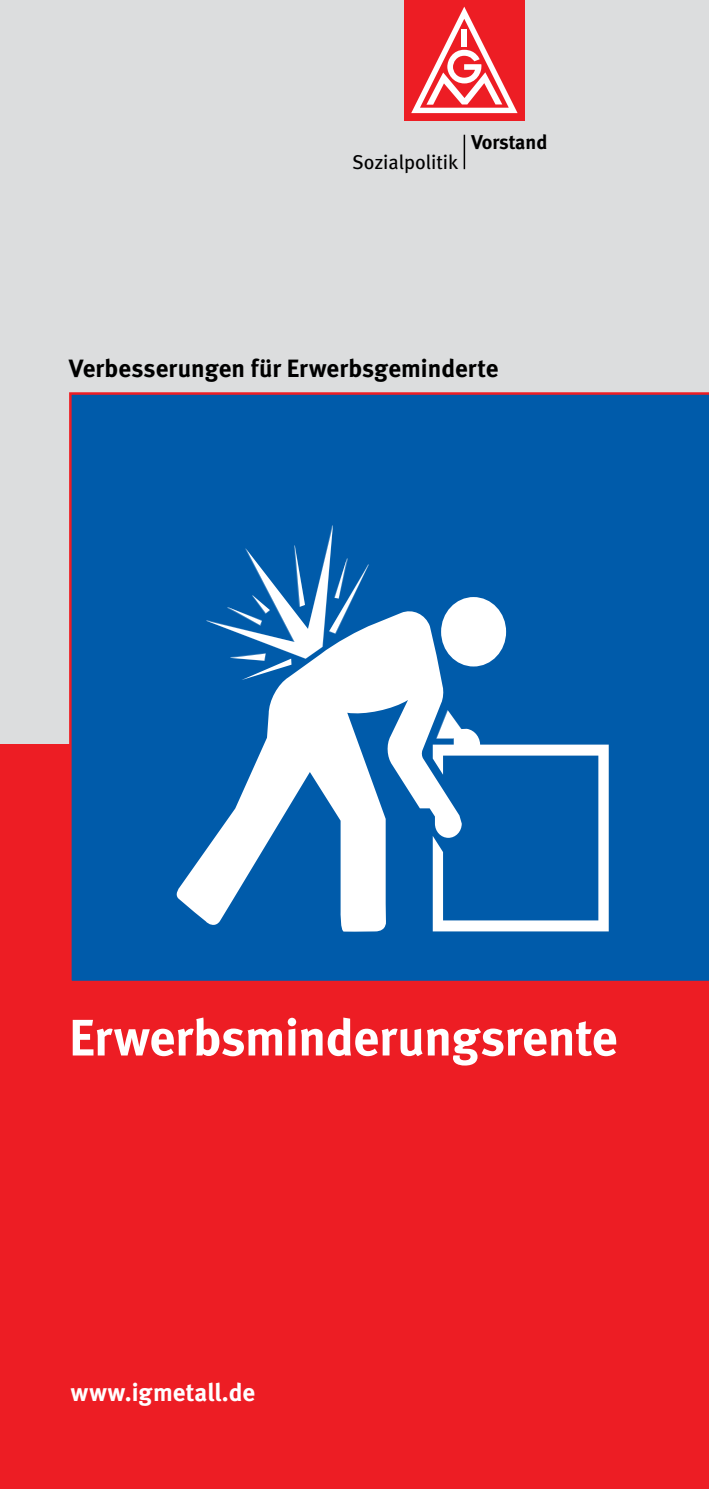
<style>
.page{position:relative;width:709px;height:1489px;background:#fff}
.page>*{position:absolute;margin:0;border:0;box-sizing:border-box;transform-origin:0 0}
.t1{font:700 51.25px "Meta";letter-spacing:-.01em;color:#fff}
.t2{font:700 25px "Meta";letter-spacing:.005em;color:#000}
.t3{font:700 25px "Meta";letter-spacing:.005em;color:#fff}
.t4{font:20px "Meta";color:#000}
.t5{font:700 20px "Meta";letter-spacing:-.005em;color:#000}
</style>
<div class="page">
<div style="left:0;top:0;width:709px;height:744px;background:#dcddde"></div>
<div style="left:0;top:744px;width:709px;height:744px;background:#ed1d24"></div>
<div style="left:69px;top:392px;width:640px;height:589px;background:#005baa"></div>
<div style="left:404px;top:0;width:120px;height:120px;background:#ed1d24"></div>
<svg style="left:411px;top:6px;width:107px;height:108px"></svg>
<hr style="left:463px;top:135px;width:2px;height:34px;background:#000">
<svg style="left:177px;top:608px;width:285px;height:323px;background:#75a6d1"></svg>
<svg style="left:433px;top:710px;width:175px;height:221px;background:#357dbb"></svg>
<svg style="left:207px;top:525px;width:161px;height:155px;background:#4185bf"></svg>
<div style="left:441px;top:597px;width:65px;height:69px;background:#fff;border-radius:50%"></div>
<p class="t4" style="left:352px;top:150px;width:107px">Sozialpolitik</p>
<p class="t5" style="left:471px;top:130px;width:78px">Vorstand</p>
<p class="t2" style="left:69px;top:354px;width:431px">Verbesserungen für Erwerbsgeminderte</p>
<h1 class="t1" style="left:69px;top:1007px;width:550px">Erwerbsminderungsrente</h1>
<p class="t3" style="left:71px;top:1377px;width:186px">www.igmetall.de</p>
</div>
